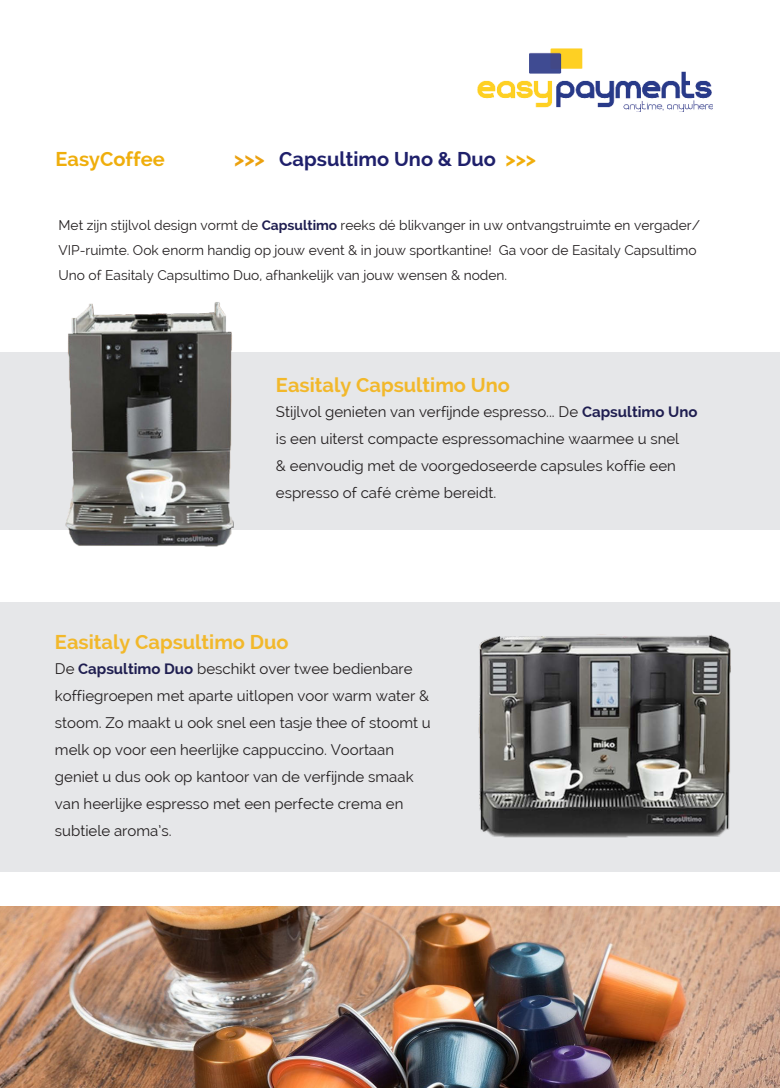
<style>
.page{position:relative;width:780px;height:1088px;background:#fff}
.page>*{position:absolute;margin:0;border:0;box-sizing:border-box;transform-origin:0 0}
.t1{font:700 20px "Raleway";color:#f2b82b}
.t2{font:700 20px "Raleway";color:#1f206b}
.t3{font:700 20px "Raleway";color:#efae0c}
.t4{font:15px/27px "Raleway";color:#231f20}
.t5{font:13.75px/24.8px "Raleway";color:#231f20}
.s1{color:#eba10f}
.s2{color:#f0ae0c}
.s3{font-weight:700;color:#1f1e50}
</style>
<div class="page">
<div style="left:0;top:353px;width:780px;height:177px;background:#e6e7e9"></div>
<img style="left:477px;top:49px;width:235px;height:63px">
<div style="left:0;top:602px;width:780px;height:269px;background:#e6e7e9"></div>
<img style="left:0;top:906px;width:780px;height:182px">
<img style="left:478px;top:634px;width:253px;height:204px">
<img style="left:55px;top:302px;width:194px;height:245px">
<h1 class="t3" style="left:55px;top:148px;width:111px">EasyCoffee</h1>
<h1 class="t2" style="left:234px;top:148px;width:303px"><span class="s1">&gt;&gt;&gt;</span> Capsultimo Uno &amp; Duo <span class="s2">&gt;&gt;&gt;</span></h1>
<p class="t5" style="left:58px;top:213px;width:643px">Met zijn stijlvol design vormt de <span class="s3">Capsultimo</span> reeks dé blikvanger in uw ontvangstruimte en vergader/<br>VIP-ruimte. Ook enorm handig op jouw event &amp; in jouw sportkantine! Ga voor de Easitaly Capsultimo<br>Uno of Easitaly Capsultimo Duo, afhankelijk van jouw wensen &amp; noden.</p>
<h1 class="t1" style="left:276px;top:373px;width:235px">Easitaly Capsultimo Uno</h1>
<p class="t4" style="left:276px;top:399px;width:423px">Stijlvol genieten van verfijnde espresso... De <span class="s3">Capsultimo Uno </span>is een uiterst compacte espressomachine waarmee u snel<br>&amp; eenvoudig met de voorgedoseerde capsules koffie een espresso of café crème bereidt.</p>
<h1 class="t1" style="left:55px;top:630px;width:235px">Easitaly Capsultimo Duo</h1>
<p class="t4" style="left:55px;top:655px;width:377px">De <span class="s3">Capsultimo Duo</span> beschikt over twee bedienbare koffiegroepen met aparte uitlopen voor warm water &amp; stoom. Zo maakt u ook snel een tasje thee of stoomt u melk op voor een heerlijke cappuccino. Voortaan geniet u dus ook op kantoor van de verfijnde smaak van heerlijke espresso met een perfecte crema en subtiele aroma’s.</p>
</div>
